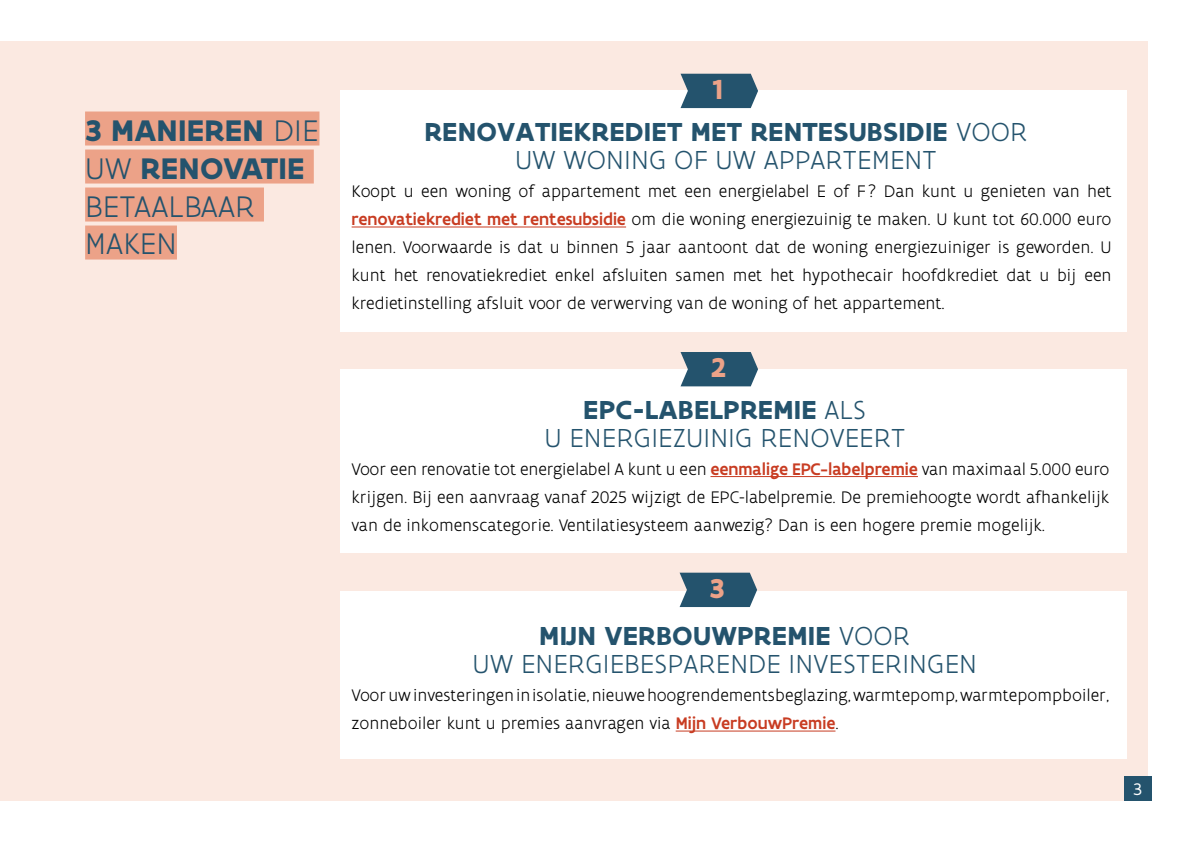
<style>
.page{position:relative;width:1191px;height:842px;background:#fff}
.page>*{position:absolute;margin:0;border:0;box-sizing:border-box;transform-origin:0 0}
.t1{font:300 32px/38px "Flanders Art Sans";letter-spacing:.005em;color:#24536d}
.t2{font:700 29.2px "Flanders Art Sans";color:#eca288}
.t3{font:300 28px/28px "Flanders Art Sans";letter-spacing:.005em;color:#24536d;text-align:center}
.t4{font:700 28px/28px "Flanders Art Sans";letter-spacing:.005em;color:#24536d;text-align:center}
.t5{font:300 18px/28px "Flanders Art Sans";color:#000;text-align:justify}
.t6{font:18px "Flanders Art Sans";color:#fff}
.s1{font-weight:700}
.s2{font-weight:300}
.s3{font-weight:500;color:#c83c22}
</style>
<div class="page">
<div style="left:0;top:41px;width:1147px;height:760px;background:#fbe9e1"></div>
<div style="left:340px;top:91px;width:786px;height:241px;background:#fff"></div>
<div style="left:340px;top:369px;width:786px;height:184px;background:#fff"></div>
<div style="left:85px;top:112px;width:234px;height:34px;background:#eca288"></div>
<div style="left:85px;top:150px;width:229px;height:34px;background:#eca288"></div>
<div style="left:85px;top:188px;width:179px;height:34px;background:#eca288"></div>
<div style="left:85px;top:226px;width:92px;height:34px;background:#eca288"></div>
<hr style="left:351px;top:227px;width:275px;height:1px;background:#c83c22">
<hr style="left:710px;top:476px;width:208px;height:1px;background:#c83c22">
<div style="left:1124px;top:776px;width:27px;height:25px;background:#24536d"></div>
<svg style="left:680px;top:74px;width:78px;height:34px;background:#39637a"></svg>
<svg style="left:680px;top:352px;width:78px;height:34px;background:#39637a"></svg>
<div style="left:340px;top:591px;width:786px;height:168px;background:#fff"></div>
<hr style="left:675px;top:731px;width:160px;height:1px;background:#c83c22">
<svg style="left:679px;top:573px;width:78px;height:34px;background:#396279"></svg>
<h2 class="t2" style="left:712px;top:71px;width:13px">1</h2>
<h1 class="t1" style="left:85px;top:111px;width:235px"><span class="s1">3 MANIEREN</span> DIE<br>UW <span class="s1">RENOVATIE<br></span>BETAALBAAR<br>MAKEN</h1>
<h3 class="t4" style="left:424px;top:119px;width:604px">RENOVATIEKREDIET MET RENTESUBSIDIE <span class="s2">VOOR<br>UW WONING OF UW APPARTEMENT</span></h3>
<p class="t5" style="left:351px;top:177px;width:761px">Koopt u een woning of appartement met een energielabel E of F ? Dan kunt u genieten van het <span class="s3">renovatiekrediet met rentesubsidie</span> om die woning energiezuinig te maken. U kunt tot 60.000 euro lenen. Voorwaarde is dat u binnen 5 jaar aantoont dat de woning energiezuiniger is geworden. U kunt het renovatiekrediet enkel afsluiten samen met het hypothecair hoofdkrediet dat u bij een kredietinstelling afsluit voor de verwerving van de woning of het appartement.</p>
<h2 class="t2" style="left:710px;top:349px;width:17px">2</h2>
<h3 class="t3" style="left:544px;top:396px;width:362px"><span class="s1">EPC-LABELPREMIE</span> ALS<br>U ENERGIEZUINIG RENOVEERT</h3>
<p class="t5" style="left:351px;top:455px;width:759px">Voor een renovatie tot energielabel A kunt u een <span class="s3">eenmalige EPC-labelpremie</span> van maximaal 5.000 euro krijgen. Bij een aanvraag vanaf 2025 wijzigt de EPC-labelpremie. De premiehoogte wordt afhankelijk van de inkomenscategorie. Ventilatiesysteem aanwezig? Dan is een hogere premie mogelijk.</p>
<h2 class="t2" style="left:709px;top:570px;width:17px">3</h2>
<h3 class="t3" style="left:472px;top:622px;width:506px"><span class="s1">MIJN VERBOUWPREMIE</span> VOOR<br>UW ENERGIEBESPARENDE INVESTERINGEN</h3>
<p class="t5" style="left:351px;top:681px;width:759px">Voor uw investeringen in isolatie, nieuwe hoogrendementsbeglazing, warmtepomp, warmtepompboiler, zonneboiler kunt u premies aanvragen via <span class="s3">Mijn VerbouwPremie</span>.</p>
<p class="t6" style="left:1133px;top:778px;width:10px">3</p>
</div>
